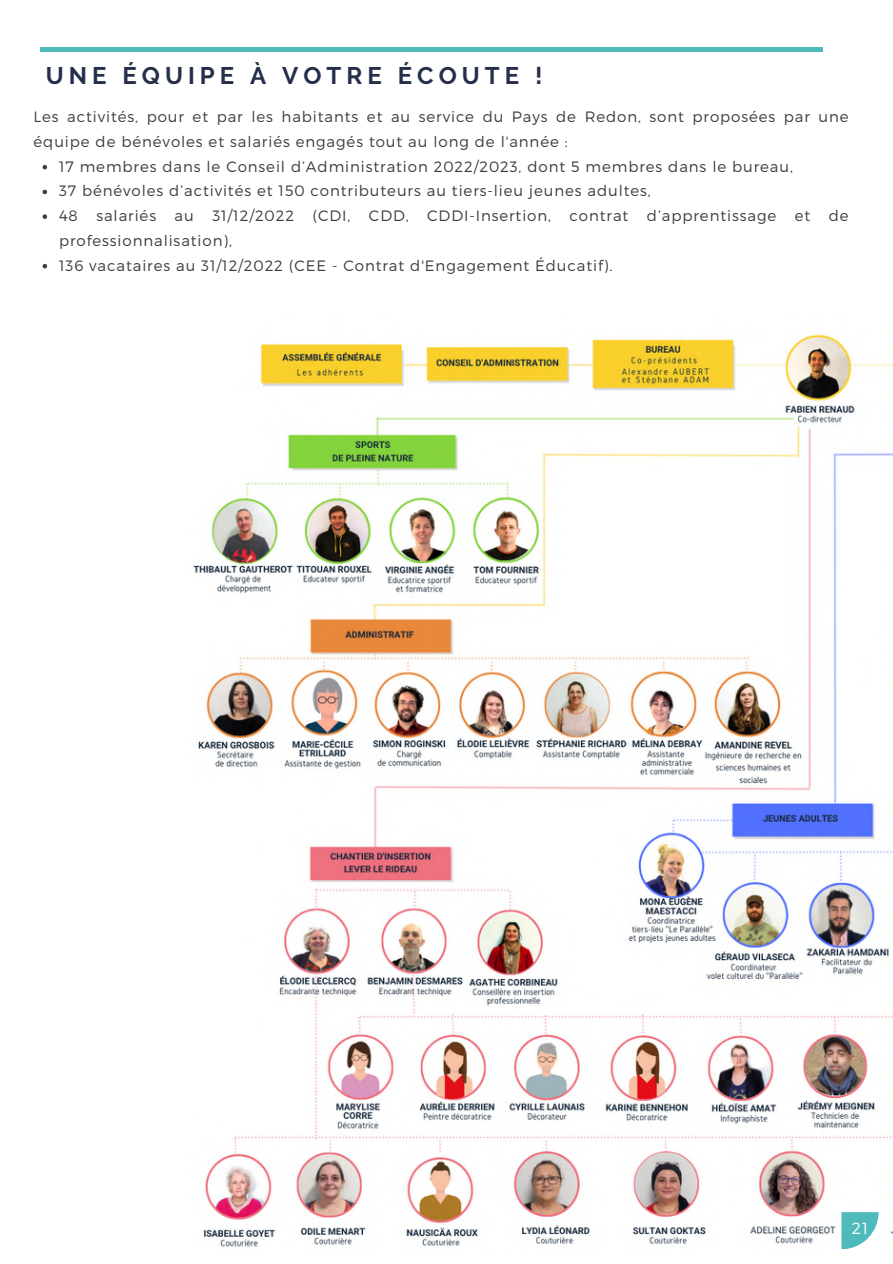
<style>
.page{position:relative;width:893px;height:1264px;background:#fff}
.page>*{position:absolute;margin:0;border:0;box-sizing:border-box;transform-origin:0 0}
.t1{font:700 24px "Raleway";letter-spacing:.21em;color:#252e4a}
.t2{font:300 16.2px "Montserrat";color:#fff}
.t3{font:300 15px/24.8px "Montserrat";letter-spacing:.06em;color:#3e3b39}
</style>
<div class="page">
<hr style="left:40px;top:48px;width:782px;height:3px;background:#4fbabb">
<img style="left:193px;top:333px;width:699px;height:916px">
<svg style="left:841px;top:1212px;width:37px;height:36px"></svg>
<svg style="left:43px;top:165px;width:4px;height:4px"></svg>
<svg style="left:43px;top:190px;width:4px;height:4px"></svg>
<svg style="left:43px;top:214px;width:4px;height:5px"></svg>
<svg style="left:43px;top:264px;width:4px;height:4px"></svg>
<p class="t1" style="left:46px;top:61px;width:498px">UNE ÉQUIPE À VOTRE ÉCOUTE !</p>
<p class="t3" style="left:34px;top:104px;width:816px">Les activités, pour et par les habitants et au service du Pays de Redon, sont proposées par une équipe de bénévoles et salariés engagés tout au long de l'année :</p>
<p class="t3" style="left:59px;top:153px;width:735px">17 membres dans le Conseil d’Administration 2022/2023, dont 5 membres dans le bureau,</p>
<p class="t3" style="left:59px;top:178px;width:593px">37 bénévoles d’activités et 150 contributeurs au tiers-lieu jeunes adultes,</p>
<p class="t3" style="left:59px;top:203px;width:791px">48 salariés au 31/12/2022 (CDI, CDD, CDDI-Insertion, contrat d’apprentissage et de professionnalisation),</p>
<p class="t3" style="left:59px;top:252px;width:555px">136 vacataires au 31/12/2022 (CEE - Contrat d'Engagement Éducatif).</p>
<p class="t2" style="left:851px;top:1217px;width:18px">21</p>
</div>
